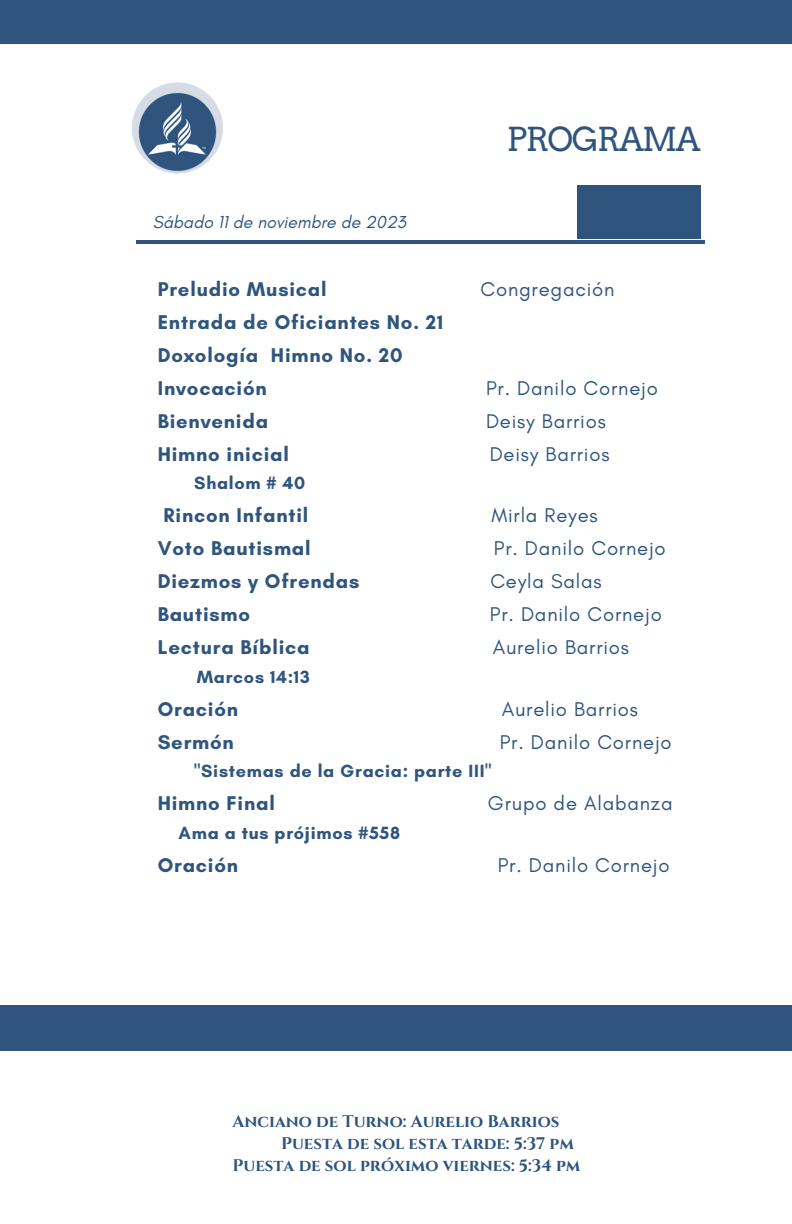
<style>
.page{position:relative;width:792px;height:1224px;background:#fff}
.page>*{position:absolute;margin:0;border:0;box-sizing:border-box;transform-origin:0 0}
.t1{font:33px "Arvo";letter-spacing:-.05em;color:#2f557f}
.t2{font:700 20.2px "Glacial Indifference";letter-spacing:.04em;color:#2f557f}
.t3{font:20.2px "Glacial Indifference";letter-spacing:.04em;color:#2f557f}
.t4{font:700 18px "Glacial Indifference";letter-spacing:.04em;color:#2f557f}
.t5{font:italic 17.6px "Glacial Indifference";color:#2f557f}
.t6{font:700 16.8px "Cinzel";color:#2d537e}
</style>
<div class="page">
<hr style="left:136px;top:240px;width:569px;height:4px;background:#2f557f">
<div style="left:577px;top:186px;width:124px;height:53px;background:#2f557f"></div>
<div style="left:132px;top:82px;width:91px;height:91px;background:#d5dce5;border-radius:50%"></div>
<div style="left:0;top:1005px;width:792px;height:46px;background:#2f557f"></div>
<div style="left:0;top:0;width:792px;height:44px;background:#2f557f"></div>
<img style="left:136px;top:91px;width:83px;height:82px">
<p class="t5" style="left:153px;top:211px;width:255px">Sábado 11 de noviembre de 2023</p>
<p class="t1" style="left:507px;top:119px;width:195px">PROGRAMA</p>
<p class="t2" style="left:158px;top:277px;width:171px">Preludio Musical</p>
<p class="t3" style="left:480px;top:277px;width:136px">Congregación</p>
<p class="t2" style="left:158px;top:310px;width:287px">Entrada de Oficiantes No. 21</p>
<p class="t2" style="left:158px;top:343px;width:246px">Doxología Himno No. 20</p>
<p class="t2" style="left:158px;top:376px;width:111px">Invocación</p>
<p class="t3" style="left:486px;top:376px;width:173px">Pr. Danilo Cornejo</p>
<p class="t2" style="left:158px;top:409px;width:112px">Bienvenida</p>
<p class="t3" style="left:486px;top:409px;width:121px">Deisy Barrios</p>
<p class="t2" style="left:158px;top:442px;width:133px">Himno inicial</p>
<p class="t3" style="left:490px;top:442px;width:121px">Deisy Barrios</p>
<p class="t4" style="left:194px;top:472px;width:112px">Shalom # 40</p>
<p class="t2" style="left:164px;top:503px;width:146px">Rincon Infantil</p>
<p class="t3" style="left:491px;top:503px;width:108px">Mirla Reyes</p>
<p class="t2" style="left:158px;top:536px;width:154px">Voto Bautismal</p>
<p class="t3" style="left:494px;top:536px;width:173px">Pr. Danilo Cornejo</p>
<p class="t2" style="left:158px;top:569px;width:203px">Diezmos y Ofrendas</p>
<p class="t3" style="left:490px;top:569px;width:113px">Ceyla Salas</p>
<p class="t2" style="left:158px;top:602px;width:94px">Bautismo</p>
<p class="t3" style="left:490px;top:602px;width:173px">Pr. Danilo Cornejo</p>
<p class="t2" style="left:158px;top:635px;width:153px">Lectura Bíblica</p>
<p class="t3" style="left:493px;top:635px;width:138px">Aurelio Barrios</p>
<p class="t4" style="left:197px;top:666px;width:114px">Marcos 14:13</p>
<p class="t2" style="left:158px;top:697px;width:82px">Oración</p>
<p class="t3" style="left:502px;top:697px;width:138px">Aurelio Barrios</p>
<p class="t2" style="left:158px;top:730px;width:78px">Sermón</p>
<p class="t3" style="left:500px;top:730px;width:173px">Pr. Danilo Cornejo</p>
<p class="t4" style="left:194px;top:760px;width:299px">"Sistemas de la Gracia: parte III"</p>
<p class="t2" style="left:158px;top:791px;width:119px">Himno Final</p>
<p class="t3" style="left:488px;top:791px;width:186px">Grupo de Alabanza</p>
<p class="t4" style="left:179px;top:822px;width:223px">Ama a tus prójimos #558</p>
<p class="t2" style="left:158px;top:853px;width:82px">Oración</p>
<p class="t3" style="left:498px;top:853px;width:173px">Pr. Danilo Cornejo</p>
<p class="t6" style="left:233px;top:1110px;width:328px">Anciano de Turno: Aurelio Barrios</p>
<p class="t6" style="left:281px;top:1133px;width:294px">Puesta de sol esta tarde: 5:37 pm</p>
<p class="t6" style="left:233px;top:1155px;width:349px">Puesta de sol próximo viernes: 5:34 pm</p>
</div>
